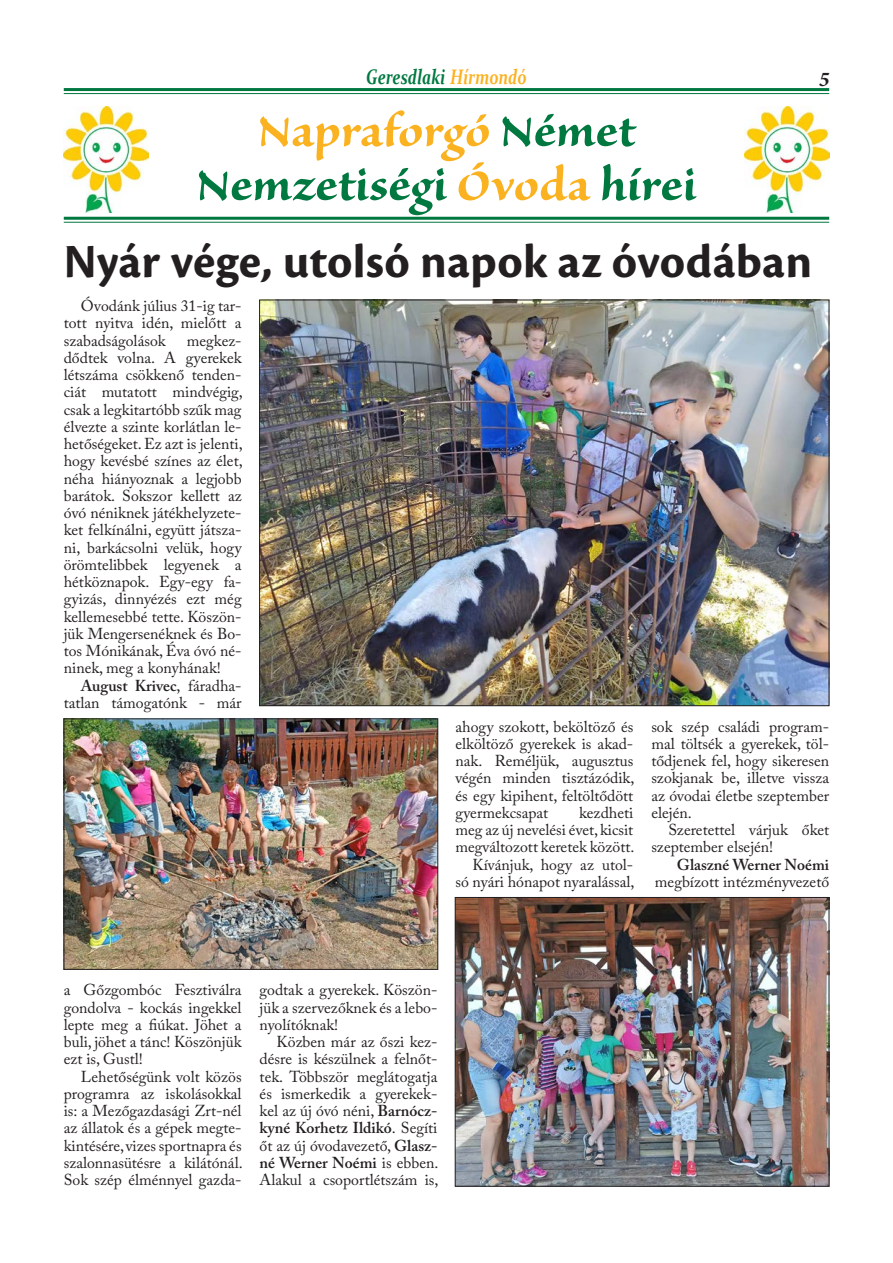
<style>
.page{position:relative;width:893px;height:1263px;background:#fff}
.page>*{position:absolute;margin:0;border:0;box-sizing:border-box;transform-origin:0 0}
.Cím_2hasáb{font:700 54px/54px "Sanvito Pro";color:#007840;text-align:center}
.Cím_3hasáb{font:700 49.5px "Cronos Pro";letter-spacing:.005em;color:#231f20}
.t1{font:italic 700 21px "Constantia";color:#007840;scale:.75 1}
.t2{font:italic 700 21px "Minion Pro";color:#231f20}
.Szöveg{font:15.75px/17.2px "Adobe Caslon Pro";color:#231f20;text-align:justify}
.s1{color:#fbb221}
.s2{font-weight:600}
</style>
<div class="page">
<hr style="left:64px;top:88px;width:765px;height:3px;background:#007840">
<hr style="left:64px;top:93px;width:765px;height:1px;background:#007840">
<hr style="left:64px;top:217px;width:765px;height:3px;background:#007840">
<hr style="left:64px;top:222px;width:765px;height:1px;background:#007840">
<img style="left:64px;top:106px;width:85px;height:107px">
<img style="left:744px;top:106px;width:85px;height:107px">
<img style="left:261px;top:302px;width:566px;height:402px">
<img style="left:457px;top:899px;width:370px;height:285px">
<div style="left:455px;top:897px;width:374px;height:289px;border:1px solid #231f20"></div>
<img style="left:66px;top:721px;width:370px;height:246px">
<div style="left:64px;top:719px;width:374px;height:250px;border:1px solid #231f20"></div>
<h3 class="t1" style="left:366px;top:62px;width:215px">Geresdlaki <span class="s1">Hírmondó</span></h3>
<h3 class="t2" style="left:819px;top:64px;width:12px">5</h3>
<p class="Cím_2hasáb" style="left:196px;top:104px;width:502px"><span class="s1">Napraforgó</span> Német<br>Nemzetiségi <span class="s1">Óvoda</span> hírei</p>
<p class="Cím_3hasáb" style="left:64px;top:233px;width:750px">Nyár vége, utolsó napok az óvodában</p>
<p class="Szöveg" style="left:64px;top:297px;width:179px;text-indent:17px">Óvodánk július 31-ig tar&shy;tott nyitva idén, mielőtt a szabadságolások</p>
<p class="Szöveg" style="left:64px;top:331px;width:180px;text-indent:123px">megkez&shy;dődtek volna. A gyerekek létszáma csökkenő tenden&shy;ciát mutatott mindvégig, csak a legkitartóbb szűk mag élvezte a szinte korlátlan le&shy;hetőségeket. Ez azt is jelenti, hogy kevésbé színes az élet, néha hiányoznak a legjobb barátok. Sokszor kellett az óvó néniknek játékhelyzete&shy;ket felkínálni, együtt játsza&shy;ni, barkácsolni velük, hogy örömtelibbek legyenek a hétköznapok. Egy-egy fa&shy;gyizás, dinnyézés ezt még kellemesebbé tette. Köszön&shy;jük Mengersenéknek és Bo&shy;tos Mónikának, Éva óvó né&shy;ninek, meg a konyhának!</p>
<p class="Szöveg" style="left:64px;top:676px;width:179px;text-align:right"><span class="s2">August Krivec</span>, fáradha&shy;tatlan támogatónk - már</p>
<p class="Szöveg" style="left:455px;top:718px;width:180px">ahogy szokott, beköltöző és elköltöző gyerekek is akad&shy;nak. Reméljük, augusztus végén minden tisztázódik, és egy kipihent, feltöltődött gyermekcsapat</p>
<p class="Szöveg" style="left:455px;top:804px;width:180px;text-indent:124px">kezdheti meg az új nevelési évet, kicsit megváltozott keretek között.</p>
<p class="Szöveg" style="left:455px;top:856px;width:180px;text-align:right">Kívánjuk, hogy az utol-<br>só nyári hónapot nyaralással,</p>
<p class="Szöveg" style="left:651px;top:718px;width:179px">sok szép családi program&shy;mal töltsék a gyerekek, töl&shy;tődjenek fel, hogy sikeresen szokjanak be, illetve vissza az óvodai életbe szeptember elején.</p>
<p class="Szöveg" style="left:651px;top:821px;width:179px;text-indent:17px">Szeretettel várjuk őket szeptember elsején!</p>
<p class="Szöveg" style="left:655px;top:856px;width:176px;text-align:right"><span class="s2">Glaszné Werner Noémi </span>megbízott intézményvezető</p>
<p class="Szöveg" style="left:64px;top:981px;width:179px">a Gőzgombóc Fesztiválra gondolva - kockás ingekkel lepte meg a fiúkat. Jöhet a buli, jöhet a tánc! Köszönjük ezt is, Gustl!</p>
<p class="Szöveg" style="left:64px;top:1067px;width:180px;text-indent:17px">Lehetőségünk volt közös programra az iskolásokkal is: a Mezőgazdasági Zrt-nél az állatok és a gépek megte&shy;kintésére, vizes sportnapra és szalonnasütésre a kilátónál.<br>Sok szép élménnyel gazda-</p>
<p class="Szöveg" style="left:260px;top:981px;width:179px">godtak a gyerekek. Köszön&shy;jük a szervezőknek és a lebo&shy;nyolítóknak!</p>
<p class="Szöveg" style="left:260px;top:1033px;width:180px;text-indent:17px">Közben már az őszi kez&shy;désre is készülnek a felnőt&shy;tek. Többször meglátogatja és ismerkedik a gyerekek&shy;kel az új óvó néni, <span class="s2">Barnócz&shy;kyné Korhetz Ildikó</span>. Segíti őt az új óvodavezető, <span class="s2">Glasz&shy;né Werner Noémi</span> is ebben.<br>Alakul a csoportlétszám is,</p>
</div>
